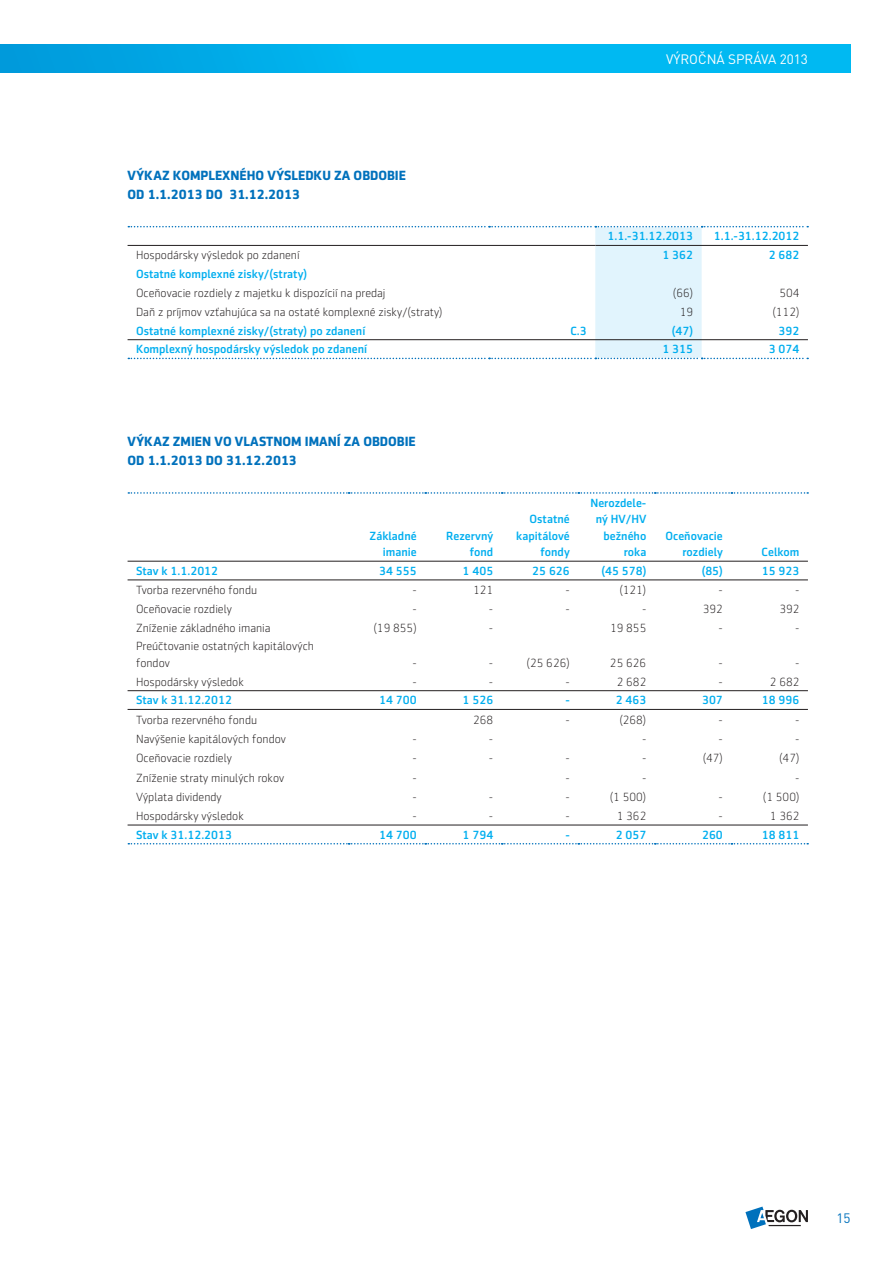
<style>
.page{position:relative;width:893px;height:1263px;background:#fff}
.page>*{position:absolute;margin:0;border:0;box-sizing:border-box;transform-origin:0 0}
.t1{font:700 13.5px/19.5px "Sentico Sans DT";color:#0071bc}
.t2{font:13.5px "DIN Pro";color:#fff}
.t3{font:13.5px "DIN Pro";color:#0071bc}
.t4{font:300 12px/16.5px "Sentico Sans DT";color:#231f20}
.t5{font:500 12px/16.5px "Sentico Sans DT";color:#00aeef;text-align:right}
</style>
<div class="page">
<div style="left:0;top:45px;width:850px;height:27px;background:linear-gradient(to right,#00a2e1,#00c1f8)"></div>
<svg style="left:745px;top:1206px;width:63px;height:23px"></svg>
<svg style="left:128px;top:226px;width:680px;height:133px"></svg>
<hr style="left:128px;top:339px;width:680px;height:1px;background:#231f20">
<hr style="left:128px;top:245px;width:467px;height:1px;background:#231f20">
<svg style="left:128px;top:492px;width:680px;height:2px"></svg>
<svg style="left:128px;top:843px;width:680px;height:1px"></svg>
<hr style="left:128px;top:825px;width:680px;height:1px;background:#231f20">
<hr style="left:128px;top:690px;width:680px;height:1px;background:#231f20">
<hr style="left:128px;top:709px;width:680px;height:1px;background:#231f20">
<hr style="left:128px;top:561px;width:680px;height:1px;background:#231f20">
<hr style="left:128px;top:579px;width:680px;height:1px;background:#231f20">
<p class="t1" style="left:128px;top:167px;width:280px">VÝKAZ KOMPLEXNÉHO VÝSLEDKU ZA OBDOBIE<br>OD 1.1.2013 DO 31.12.2013</p>
<p class="t2" style="left:666px;top:54px;width:143px">VÝROČNÁ SPRÁVA 2013</p>
<p class="t5" style="left:607px;top:229px;width:87px">1.1.-31.12.2013</p>
<p class="t5" style="left:714px;top:229px;width:87px">1.1.-31.12.2012</p>
<p class="t4" style="left:136px;top:248px;width:165px">Hospodársky výsledok po zdanení</p>
<p class="t5" style="left:662px;top:248px;width:32px">1 362</p>
<p class="t5" style="left:769px;top:248px;width:32px">2 682</p>
<p class="t5" style="left:136px;top:267px;width:173px">Ostatné komplexné zisky/(straty)</p>
<p class="t4" style="left:136px;top:286px;width:251px">Oceňovacie rozdiely z majetku k dispozícií na predaj</p>
<p class="t4" style="left:673px;top:286px;width:22px">(66)</p>
<p class="t4" style="left:779px;top:286px;width:22px">504</p>
<p class="t4" style="left:136px;top:305px;width:308px">Daň z príjmov vzťahujúca sa na ostaté komplexné zisky/(straty)</p>
<p class="t4" style="left:680px;top:305px;width:15px">19</p>
<p class="t4" style="left:772px;top:305px;width:28px">(112)</p>
<p class="t5" style="left:136px;top:323px;width:231px">Ostatné komplexné zisky/(straty) po zdanení</p>
<p class="t5" style="left:570px;top:323px;width:18px">C.3</p>
<p class="t5" style="left:672px;top:323px;width:23px">(47)</p>
<p class="t5" style="left:779px;top:323px;width:22px">392</p>
<p class="t5" style="left:136px;top:342px;width:233px">Komplexný hospodársky výsledok po zdanení</p>
<p class="t5" style="left:662px;top:342px;width:32px">1 315</p>
<p class="t5" style="left:769px;top:342px;width:32px">3 074</p>
<p class="t1" style="left:128px;top:433px;width:290px">VÝKAZ ZMIEN VO VLASTNOM IMANÍ ZA OBDOBIE<br>OD 1.1.2013 DO 31.12.2013</p>
<p class="t5" style="left:370px;top:528px;width:49px">Základné imanie</p>
<p class="t5" style="left:446px;top:528px;width:49px">Rezervný fond</p>
<p class="t5" style="left:516px;top:512px;width:55px">Ostatné kapitálové fondy</p>
<p class="t5" style="left:590px;top:495px;width:57px">Nerozdele&shy;ný HV/HV bežného roka</p>
<p class="t5" style="left:666px;top:528px;width:59px">Oceňovacie rozdiely</p>
<p class="t5" style="left:762px;top:545px;width:39px">Celkom</p>
<p class="t5" style="left:136px;top:564px;width:84px">Stav k 1.1.2012</p>
<p class="t5" style="left:379px;top:564px;width:39px">34 555</p>
<p class="t5" style="left:463px;top:564px;width:32px">1 405</p>
<p class="t5" style="left:532px;top:564px;width:39px">25 626</p>
<p class="t5" style="left:601px;top:564px;width:46px">(45 578)</p>
<p class="t5" style="left:702px;top:564px;width:23px">(85)</p>
<p class="t5" style="left:762px;top:564px;width:39px">15 923</p>
<p class="t4" style="left:136px;top:583px;width:123px">Tvorba rezervného fondu</p>
<p class="t4" style="left:412px;top:583px;width:6px">-</p>
<p class="t4" style="left:473px;top:583px;width:22px">121</p>
<p class="t4" style="left:565px;top:583px;width:6px">-</p>
<p class="t4" style="left:619px;top:583px;width:28px">(121)</p>
<p class="t4" style="left:718px;top:583px;width:6px">-</p>
<p class="t4" style="left:795px;top:583px;width:6px">-</p>
<p class="t4" style="left:136px;top:602px;width:97px">Oceňovacie rozdiely</p>
<p class="t4" style="left:412px;top:602px;width:6px">-</p>
<p class="t4" style="left:489px;top:602px;width:6px">-</p>
<p class="t4" style="left:565px;top:602px;width:6px">-</p>
<p class="t4" style="left:642px;top:602px;width:6px">-</p>
<p class="t4" style="left:703px;top:602px;width:22px">392</p>
<p class="t4" style="left:779px;top:602px;width:22px">392</p>
<p class="t4" style="left:136px;top:621px;width:136px">Zníženie základného imania</p>
<p class="t4" style="left:374px;top:621px;width:45px">(19 855)</p>
<p class="t4" style="left:489px;top:621px;width:6px">-</p>
<p class="t4" style="left:610px;top:621px;width:38px">19 855</p>
<p class="t4" style="left:718px;top:621px;width:6px">-</p>
<p class="t4" style="left:795px;top:621px;width:6px">-</p>
<p class="t4" style="left:136px;top:639px;width:179px">Preúčtovanie ostatných kapitálových fondov</p>
<p class="t4" style="left:412px;top:656px;width:6px">-</p>
<p class="t4" style="left:489px;top:656px;width:6px">-</p>
<p class="t4" style="left:527px;top:656px;width:45px">(25 626)</p>
<p class="t4" style="left:610px;top:656px;width:38px">25 626</p>
<p class="t4" style="left:718px;top:656px;width:6px">-</p>
<p class="t4" style="left:795px;top:656px;width:6px">-</p>
<p class="t4" style="left:136px;top:674px;width:109px">Hospodársky výsledok</p>
<p class="t4" style="left:412px;top:674px;width:6px">-</p>
<p class="t4" style="left:489px;top:674px;width:6px">-</p>
<p class="t4" style="left:565px;top:674px;width:6px">-</p>
<p class="t4" style="left:617px;top:674px;width:31px">2 682</p>
<p class="t4" style="left:718px;top:674px;width:6px">-</p>
<p class="t4" style="left:770px;top:674px;width:31px">2 682</p>
<p class="t5" style="left:136px;top:693px;width:97px">Stav k 31.12.2012</p>
<p class="t5" style="left:379px;top:693px;width:39px">14 700</p>
<p class="t5" style="left:463px;top:693px;width:32px">1 526</p>
<p class="t5" style="left:565px;top:693px;width:6px">-</p>
<p class="t5" style="left:616px;top:693px;width:32px">2 463</p>
<p class="t5" style="left:702px;top:693px;width:22px">307</p>
<p class="t5" style="left:762px;top:693px;width:39px">18 996</p>
<p class="t4" style="left:136px;top:713px;width:123px">Tvorba rezervného fondu</p>
<p class="t4" style="left:473px;top:713px;width:22px">268</p>
<p class="t4" style="left:565px;top:713px;width:6px">-</p>
<p class="t4" style="left:619px;top:713px;width:28px">(268)</p>
<p class="t4" style="left:718px;top:713px;width:6px">-</p>
<p class="t4" style="left:795px;top:713px;width:6px">-</p>
<p class="t4" style="left:136px;top:732px;width:151px">Navýšenie kapitálových fondov</p>
<p class="t4" style="left:412px;top:732px;width:6px">-</p>
<p class="t4" style="left:489px;top:732px;width:6px">-</p>
<p class="t4" style="left:642px;top:732px;width:6px">-</p>
<p class="t4" style="left:718px;top:732px;width:6px">-</p>
<p class="t4" style="left:795px;top:732px;width:6px">-</p>
<p class="t4" style="left:136px;top:751px;width:97px">Oceňovacie rozdiely</p>
<p class="t4" style="left:412px;top:751px;width:6px">-</p>
<p class="t4" style="left:489px;top:751px;width:6px">-</p>
<p class="t4" style="left:565px;top:751px;width:6px">-</p>
<p class="t4" style="left:642px;top:751px;width:6px">-</p>
<p class="t4" style="left:703px;top:751px;width:22px">(47)</p>
<p class="t4" style="left:779px;top:751px;width:22px">(47)</p>
<p class="t4" style="left:136px;top:771px;width:150px">Zníženie straty minulých rokov</p>
<p class="t4" style="left:412px;top:771px;width:6px">-</p>
<p class="t4" style="left:565px;top:771px;width:6px">-</p>
<p class="t4" style="left:642px;top:771px;width:6px">-</p>
<p class="t4" style="left:795px;top:771px;width:6px">-</p>
<p class="t4" style="left:136px;top:790px;width:87px">Výplata dividendy</p>
<p class="t4" style="left:412px;top:790px;width:6px">-</p>
<p class="t4" style="left:489px;top:790px;width:6px">-</p>
<p class="t4" style="left:565px;top:790px;width:6px">-</p>
<p class="t4" style="left:610px;top:790px;width:38px">(1 500)</p>
<p class="t4" style="left:718px;top:790px;width:6px">-</p>
<p class="t4" style="left:763px;top:790px;width:38px">(1 500)</p>
<p class="t4" style="left:136px;top:809px;width:109px">Hospodársky výsledok</p>
<p class="t4" style="left:412px;top:809px;width:6px">-</p>
<p class="t4" style="left:489px;top:809px;width:6px">-</p>
<p class="t4" style="left:565px;top:809px;width:6px">-</p>
<p class="t4" style="left:617px;top:809px;width:31px">1 362</p>
<p class="t4" style="left:718px;top:809px;width:6px">-</p>
<p class="t4" style="left:770px;top:809px;width:31px">1 362</p>
<p class="t5" style="left:136px;top:827px;width:97px">Stav k 31.12.2013</p>
<p class="t5" style="left:379px;top:827px;width:39px">14 700</p>
<p class="t5" style="left:463px;top:827px;width:32px">1 794</p>
<p class="t5" style="left:565px;top:827px;width:6px">-</p>
<p class="t5" style="left:616px;top:827px;width:32px">2 057</p>
<p class="t5" style="left:702px;top:827px;width:22px">260</p>
<p class="t5" style="left:762px;top:827px;width:39px">18 811</p>
<p class="t3" style="left:836px;top:1213px;width:16px">15</p>
</div>
